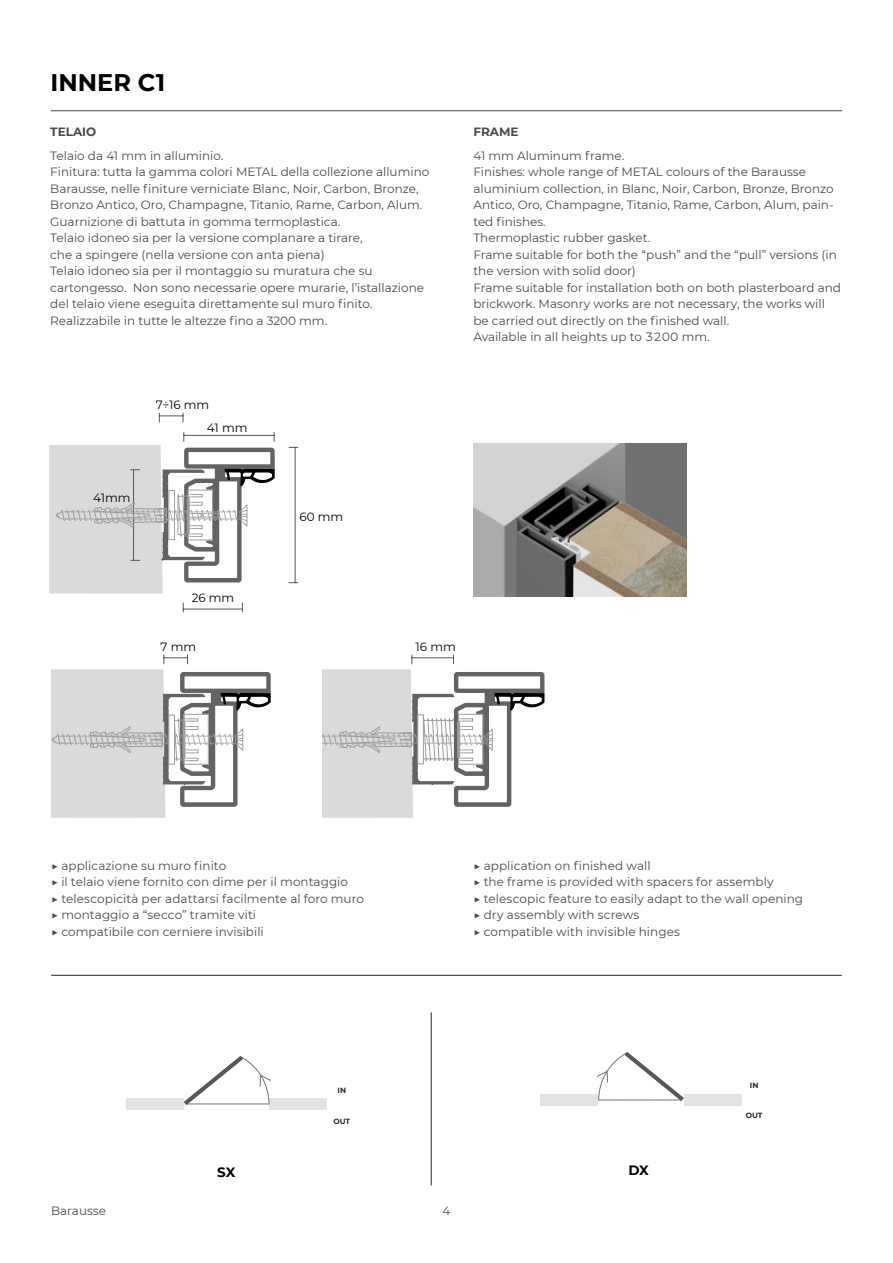
<style>
.page{position:relative;width:893px;height:1263px;background:#fff}
.page>*{position:absolute;margin:0;border:0;box-sizing:border-box;transform-origin:0 0}
.t1{font:700 24px "Montserrat";color:#000}
.t2{font:700 13.5px "Montserrat";color:#000}
.t3{font:12px/16.5px "Montserrat";color:#4a4a49}
.t4{font:12px "Montserrat";color:#000}
.t5{font:700 12px "Montserrat";color:#4a4a49}
.t6{font:700 7.5px "Montserrat";color:#282827}
</style>
<div class="page">
<hr style="left:51px;top:110px;width:791px;height:1px;background:#4a4a49">
<hr style="left:295px;top:447px;width:1px;height:136px;background:#575756">
<svg style="left:159px;top:413px;width:25px;height:9px"></svg>
<hr style="left:183px;top:609px;width:59px;height:1px;background:#575756">
<svg style="left:49px;top:432px;width:226px;height:162px"></svg>
<svg style="left:52px;top:655px;width:219px;height:163px"></svg>
<div style="left:169px;top:715px;width:5px;height:49px;background:#fff"></div>
<div style="left:169px;top:715px;width:6px;height:49px;border:1px solid #9d9d9c"></div>
<svg style="left:322px;top:655px;width:223px;height:163px"></svg>
<img style="left:473px;top:444px;width:213px;height:153px">
<hr style="left:51px;top:975px;width:791px;height:1px;background:#282827">
<hr style="left:431px;top:1012px;width:1px;height:173px;background:#282827">
<div style="left:126px;top:1098px;width:58px;height:12px;background:#e3e3e3"></div>
<div style="left:269px;top:1098px;width:58px;height:12px;background:#e3e3e3"></div>
<svg style="left:184px;top:1056px;width:87px;height:49px"></svg>
<div style="left:684px;top:1094px;width:58px;height:12px;background:#e3e3e3"></div>
<div style="left:541px;top:1094px;width:57px;height:12px;background:#e3e3e3"></div>
<svg style="left:597px;top:1052px;width:87px;height:49px"></svg>
<h1 class="t1" style="left:51px;top:65px;width:116px">INNER C1</h1>
<p class="t5" style="left:50px;top:123px;width:48px">TELAIO</p>
<p class="t5" style="left:473px;top:123px;width:47px">FRAME</p>
<p class="t3" style="left:50px;top:147px;width:381px">Telaio da 41 mm in alluminio.<br>Finitura: tutta la gamma colori METAL della collezione allumino Barausse, nelle finiture verniciate Blanc, Noir, Carbon, Bronze, Bronzo Antico, Oro, Champagne, Titanio, Rame, Carbon, Alum.<br>Guarnizione di battuta in gomma termoplastica.<br>Telaio idoneo sia per la versione complanare a tirare,<br>che a spingere (nella versione con anta piena)<br>Telaio idoneo sia per il montaggio su muratura che su cartongesso. Non sono necessarie opere murarie, l’istallazione del telaio viene eseguita direttamente sul muro finito.<br>Realizzabile in tutte le altezze fino a 3200 mm.</p>
<p class="t3" style="left:473px;top:147px;width:369px">41 mm Aluminum frame.<br>Finishes: whole range of METAL colours of the Barausse aluminium collection, in Blanc, Noir, Carbon, Bronze, Bronzo Antico, Oro, Champagne, Titanio, Rame, Carbon, Alum, pain&shy;ted finishes.<br>Thermoplastic rubber gasket.<br>Frame suitable for both the “push” and the “pull” versions (in the version with solid door)<br>Frame suitable for installation both on both plasterboard and brickwork. Masonry works are not necessary, the works will be carried out directly on the finished wall.<br>Available in all heights up to 3200 mm.</p>
<p class="t4" style="left:156px;top:397px;width:55px">7÷16 mm</p>
<p class="t4" style="left:93px;top:489px;width:39px">41mm</p>
<p class="t4" style="left:207px;top:420px;width:42px">41 mm</p>
<p class="t4" style="left:217px;top:423px;width:39px">41mm</p>
<p class="t4" style="left:192px;top:590px;width:44px">26 mm</p>
<p class="t4" style="left:160px;top:638px;width:37px">7 mm</p>
<p class="t4" style="left:299px;top:509px;width:45px">60 mm</p>
<p class="t4" style="left:416px;top:638px;width:42px">16 mm</p>
<p class="t3" style="left:51px;top:857px;width:314px">▶ applicazione su muro finito<br>▶ il telaio viene fornito con dime per il montaggio<br>▶ telescopicità per adattarsi facilmente al foro muro ▶ montaggio a “secco” tramite viti<br>▶ compatibile con cerniere invisibili</p>
<p class="t3" style="left:473px;top:857px;width:331px">▶ application on finished wall<br>▶ the frame is provided with spacers for assembly<br>▶ telescopic feature to easily adapt to the wall opening ▶ dry assembly with screws<br>▶ compatible with invisible hinges</p>
<p class="t6" style="left:338px;top:1085px;width:10px">IN</p>
<p class="t6" style="left:333px;top:1115px;width:18px">OUT</p>
<p class="t2" style="left:217px;top:1162px;width:20px">SX</p>
<p class="t2" style="left:628px;top:1160px;width:22px">DX</p>
<p class="t3" style="left:51px;top:1202px;width:57px">Barausse</p>
<p class="t3" style="left:442px;top:1202px;width:9px">4</p>
<p class="t6" style="left:750px;top:1080px;width:10px">IN</p>
<p class="t6" style="left:746px;top:1110px;width:18px">OUT</p>
</div>
